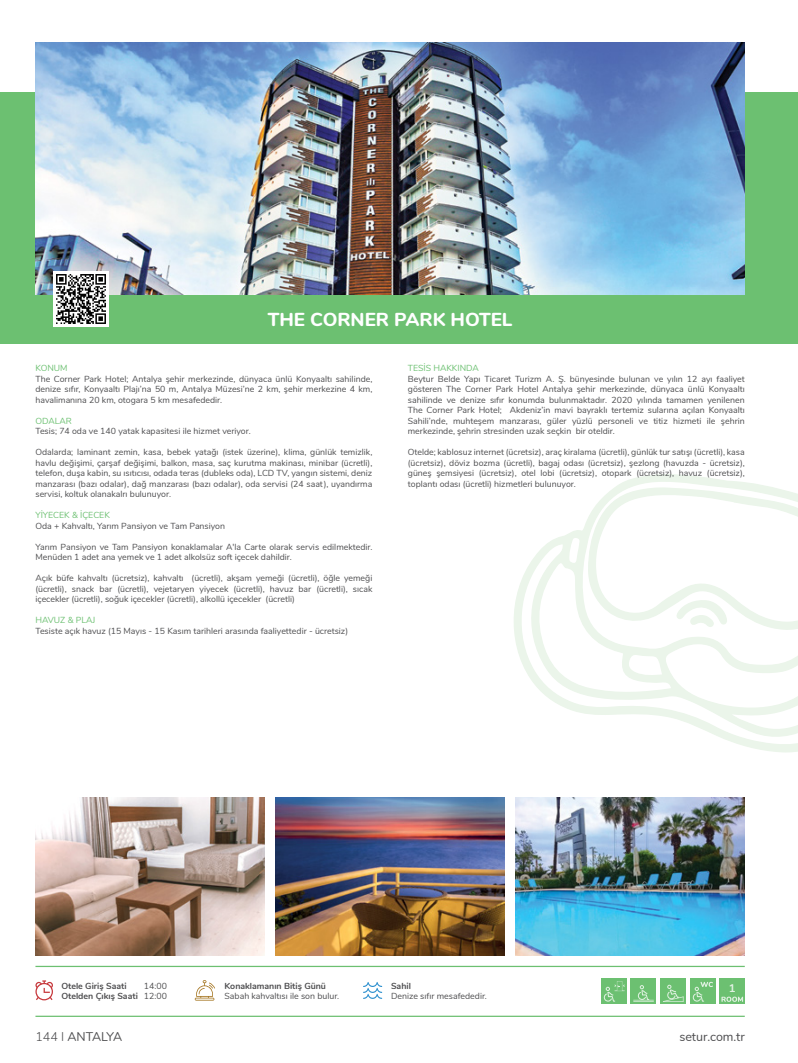
<style>
.page{position:relative;width:798px;height:1063px;background:#fff}
.page>*{position:absolute;margin:0;border:0;box-sizing:border-box;transform-origin:0 0}
.t1{font:800 18.75px "Nunito";color:#fff}
.t2{font:12.5px "Nunito";color:#4d4d4f}
.t3{font:12.5px "Nunito";letter-spacing:-.04em;color:#4d4d4f}
.t4{font:700 11.25px "Nunito";color:#fff}
.t5{font:8.75px/10.5px "Nunito";color:#4d4d4f;text-align:justify}
.t6{font:700 8.75px/10.5px "Nunito";color:#4d4d4f;text-align:right}
.t7{font:8.75px "Nunito";color:#6cc071}
.s1{font-weight:400}
.s2{font-weight:300}
</style>
<div class="page">
<svg style="left:514px;top:474px;width:283px;height:279px"></svg>
<svg style="left:588px;top:486px;width:209px;height:147px"></svg>
<div style="left:0;top:92px;width:797px;height:252px;background:#6cc071"></div>
<img style="left:35px;top:43px;width:709px;height:251px">
<img style="left:275px;top:798px;width:229px;height:158px">
<img style="left:515px;top:798px;width:229px;height:158px">
<img style="left:35px;top:798px;width:229px;height:158px">
<hr style="left:35px;top:966px;width:709px;height:1px;background:#6cc071">
<hr style="left:35px;top:1016px;width:709px;height:1px;background:#6cc071">
<svg style="left:35px;top:980px;width:18px;height:20px"></svg>
<svg style="left:195px;top:980px;width:20px;height:21px"></svg>
<svg style="left:363px;top:982px;width:19px;height:17px"></svg>
<img style="left:53px;top:272px;width:55px;height:55px">
<div style="left:689px;top:979px;width:26px;height:25px;background:#6cc071"></div>
<div style="left:719px;top:979px;width:25px;height:25px;background:#6cc071"></div>
<div style="left:600px;top:979px;width:26px;height:25px;background:#6cc071"></div>
<div style="left:630px;top:979px;width:25px;height:25px;background:#6cc071"></div>
<div style="left:660px;top:979px;width:25px;height:25px;background:#6cc071"></div>
<svg style="left:603px;top:981px;width:21px;height:21px"></svg>
<svg style="left:633px;top:985px;width:20px;height:17px"></svg>
<svg style="left:663px;top:985px;width:20px;height:17px"></svg>
<svg style="left:692px;top:982px;width:20px;height:20px"></svg>
<svg style="left:721px;top:997px;width:21px;height:5px"></svg>
<hr style="left:797px;top:92px;width:1px;height:252px;background:#6cc071">
<h1 class="t1" style="left:268px;top:306px;width:246px">THE CORNER PARK HOTEL</h1>
<p class="t7" style="left:35px;top:362px;width:34px">KONUM</p>
<p class="t5" style="left:35px;top:373px;width:338px">The Corner Park Hotel; Antalya şehir merkezinde, dünyaca ünlü Konyaaltı sahilinde, denize sıfır, Konyaaltı Plajı’na 50 m, Antalya Müzesi’ne 2 km, şehir merkezine 4 km, havalimanına 20 km, otogara 5 km mesafededir.</p>
<p class="t7" style="left:35px;top:414px;width:38px">ODALAR</p>
<p class="t5" style="left:35px;top:425px;width:217px">Tesis; 74 oda ve 140 yatak kapasitesi ile hizmet veriyor.</p>
<p class="t5" style="left:35px;top:446px;width:338px">Odalarda; laminant zemin, kasa, bebek yatağı (istek üzerine), klima, günlük temizlik, havlu değişimi, çarşaf değişimi, balkon, masa, saç kurutma makinası, minibar (ücretli), telefon, duşa kabin, su ısıtıcısı, odada teras (dubleks oda), LCD TV, yangın sistemi, deniz manzarası (bazı odalar), dağ manzarası (bazı odalar), oda servisi (24 saat), uyandırma servisi, koltuk olanakalrı bulunuyor.</p>
<p class="t7" style="left:35px;top:509px;width:76px">YİYECEK &amp; İÇECEK</p>
<p class="t5" style="left:35px;top:520px;width:191px">Oda + Kahvaltı, Yarım Pansiyon ve Tam Pansiyon</p>
<p class="t5" style="left:35px;top:541px;width:338px">Yarım Pansiyon ve Tam Pansiyon konaklamalar A'la Carte olarak servis edilmektedir.<br>Menüden 1 adet ana yemek ve 1 adet alkolsüz soft içecek dahildir.</p>
<p class="t5" style="left:35px;top:572px;width:338px">Açık büfe kahvaltı (ücretsiz), kahvaltı (ücretli), akşam yemeği (ücretli), öğle yemeği (ücretli), snack bar (ücretli), vejetaryen yiyecek (ücretli), havuz bar (ücretli), sıcak içecekler (ücretli), soğuk içecekler (ücretli), alkollü içecekler (ücretli)</p>
<p class="t7" style="left:35px;top:614px;width:61px">HAVUZ &amp; PLAJ</p>
<p class="t5" style="left:35px;top:625px;width:314px">Tesiste açık havuz (15 Mayıs - 15 Kasım tarihleri arasında faaliyettedir - ücretsiz)</p>
<p class="t7" style="left:407px;top:362px;width:72px">TESİS HAKKINDA</p>
<p class="t5" style="left:407px;top:373px;width:338px">Beytur Belde Yapı Ticaret Turizm A. Ş. bünyesinde bulunan ve yılın 12 ayı faaliyet gösteren The Corner Park Hotel Antalya şehir merkezinde, dünyaca ünlü Konyaaltı sahilinde ve denize sıfır konumda bulunmaktadır. 2020 yılında tamamen yenilenen The Corner Park Hotel; Akdeniz’in mavi bayraklı tertemiz sularına açılan Konyaaltı Sahili’nde, muhteşem manzarası, güler yüzlü personeli ve titiz hizmeti ile şehrin merkezinde, şehrin stresinden uzak seçkin bir oteldir.</p>
<p class="t5" style="left:407px;top:446px;width:338px">Otelde; kablosuz internet (ücretsiz), araç kiralama (ücretli), günlük tur satışı (ücretli), kasa (ücretsiz), döviz bozma (ücretli), bagaj odası (ücretsiz), şezlong (havuzda - ücretsiz), güneş şemsiyesi (ücretsiz), otel lobi (ücretsiz), otopark (ücretsiz), havuz (ücretsiz), toplantı odası (ücretli) hizmetleri bulunuyor.</p>
<p class="t6" style="left:61px;top:980px;width:67px">Otele Giriş Saati</p>
<p class="t6" style="left:61px;top:980px;width:107px"><span class="s1">14:00<br></span>Otelden Çıkış Saati <span class="s1">12:00</span></p>
<p class="t6" style="left:224px;top:980px;width:103px">Konaklamanın Bitiş Günü</p>
<p class="t5" style="left:224px;top:990px;width:116px">Sabah kahvaltısı ile son bulur.</p>
<p class="t6" style="left:391px;top:980px;width:21px">Sahil</p>
<p class="t5" style="left:391px;top:990px;width:97px">Denize sıfır mesafededir.</p>
<p class="t4" style="left:728px;top:979px;width:8px">1</p>
<h2 class="t3" style="left:35px;top:1028px;width:88px"><span class="s2">144 I</span> ANTALYA</h2>
<h2 class="t2" style="left:679px;top:1028px;width:67px">setur.com.tr</h2>
</div>
